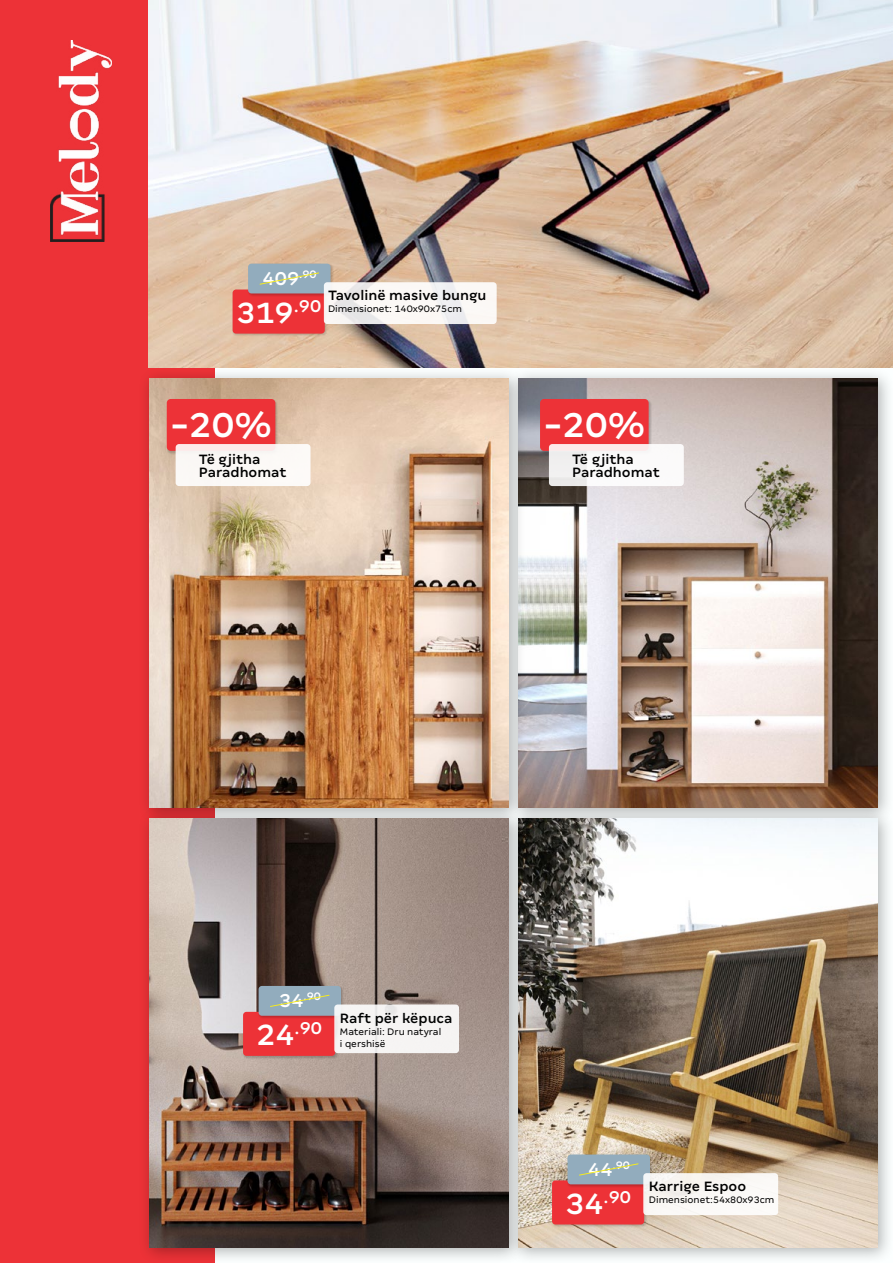
<style>
.page{position:relative;width:893px;height:1263px;background:#fff}
.page>*{position:absolute;margin:0;border:0;box-sizing:border-box;transform-origin:0 0}
.t1{font:500 38.85px "Margem";color:#fff}
.t2{font:500 33px "Margem";color:#fff}
.t3{font:500 21px "Margem";color:#fff}
.t4{font:500 19.2px "Margem";color:#fff}
.t5{font:500 15px/13.5px "Margem";color:#000}
.t6{font:500 15px "Margem";color:#000101}
.t7{font:500 12.3px "Margem";color:#fff}
.t8{font:10.5px/12px "Margem";color:#000}
.s1{font-size:21px}
.s2{font-size:33px}
</style>
<div class="page">
<div style="left:0;top:0;width:215px;height:1263px;background:#ed3237"></div>
<div style="left:508px;top:367px;width:385px;height:458px;background:#000;opacity:.3"></div>
<img style="left:526px;top:378px;width:352px;height:429px">
<div style="left:139px;top:367px;width:387px;height:458px;background:#000;opacity:.3"></div>
<img style="left:149px;top:378px;width:360px;height:429px">
<div style="left:508px;top:807px;width:385px;height:456px;background:#000;opacity:.3"></div>
<img style="left:526px;top:818px;width:352px;height:429px">
<div style="left:139px;top:807px;width:387px;height:456px;background:#000;opacity:.3"></div>
<img style="left:149px;top:818px;width:360px;height:429px">
<img style="left:148px;top:0;width:744px;height:367px">
<div style="left:232px;top:289px;width:96px;height:48px;background:#000;opacity:.2"></div>
<div style="left:233px;top:290px;width:92px;height:44px;background:#ed3237;border-radius:3px"></div>
<div style="left:248px;top:263px;width:86px;height:34px;background:#000;opacity:.2"></div>
<div style="left:248px;top:264px;width:83px;height:29px;background:#92acbd;border-radius:3px"></div>
<svg style="left:259px;top:272px;width:60px;height:13px"></svg>
<svg style="left:324px;top:282px;width:173px;height:42px;fill:#fbf8f5"></svg>
<div style="left:243px;top:1011px;width:96px;height:48px;background:#000;opacity:.2"></div>
<div style="left:243px;top:1012px;width:92px;height:44px;background:#ed3237;border-radius:3px"></div>
<div style="left:258px;top:985px;width:86px;height:34px;background:#000;opacity:.2"></div>
<div style="left:259px;top:986px;width:82px;height:30px;background:#92acbd;border-radius:3px"></div>
<svg style="left:270px;top:994px;width:60px;height:13px"></svg>
<div style="left:334px;top:1004px;width:125px;height:49px;background:#f6f4f3;border-radius:3px"></div>
<div style="left:552px;top:1180px;width:96px;height:48px;background:#000;opacity:.2"></div>
<div style="left:552px;top:1180px;width:92px;height:44px;background:#ed3237;border-radius:3px"></div>
<div style="left:567px;top:1154px;width:86px;height:34px;background:#000;opacity:.2"></div>
<div style="left:567px;top:1154px;width:83px;height:30px;background:#92acbd;border-radius:3px"></div>
<svg style="left:579px;top:1163px;width:60px;height:13px"></svg>
<div style="left:643px;top:1173px;width:135px;height:42px;background:#faf8f6;border-radius:3px"></div>
<img style="left:50px;top:41px;width:62px;height:201px">
<div style="left:167px;top:399px;width:112px;height:56px;background:#000;opacity:.2"></div>
<div style="left:167px;top:399px;width:108px;height:52px;background:#ed3237;border-radius:4px"></div>
<div style="left:540px;top:399px;width:112px;height:56px;background:#000;opacity:.2"></div>
<div style="left:540px;top:399px;width:109px;height:52px;background:#ed3237;border-radius:4px"></div>
<div style="left:176px;top:444px;width:134px;height:42px;background:linear-gradient(to right,#faf4f2,#fcfaf7);border-radius:3px"></div>
<div style="left:549px;top:444px;width:135px;height:42px;background:linear-gradient(to right,#f2eeee,#fefdfd);border-radius:3px"></div>
<svg style="left:892px;top:0;width:1px;height:1263px"></svg>
<h3 class="t3" style="left:263px;top:266px;width:55px">409<sup>.90</sup></h3>
<h3 class="t5" style="left:328px;top:289px;width:160px">Tavolinë masive bungu</h3>
<p class="t8" style="left:328px;top:303px;width:136px">Dimensionet: 140x90x75cm</p>
<h2 class="t2" style="left:236px;top:293px;width:86px">319<sup>.90</sup></h2>
<h1 class="t1" style="left:170px;top:401px;width:103px">-20%</h1>
<h1 class="t1" style="left:543px;top:401px;width:103px">-20%</h1>
<h3 class="t5" style="left:199px;top:452px;width:89px">Të gjitha<br>Paradhomat</h3>
<h3 class="t5" style="left:572px;top:452px;width:89px">Të gjitha<br>Paradhomat</h3>
<p class="t7" style="left:279px;top:989px;width:43px"><span class="s1">34</span>.90</p>
<h3 class="t4" style="left:256px;top:1017px;width:67px"><span class="s2">24</span>.90</h3>
<h3 class="t6" style="left:340px;top:1009px;width:114px">Raft për këpuca</h3>
<p class="t8" style="left:340px;top:1025px;width:103px">Materiali: Dru natyral i qershisë</p>
<p class="t7" style="left:588px;top:1158px;width:43px"><span class="s1">44</span>.90</p>
<h3 class="t4" style="left:565px;top:1185px;width:67px"><span class="s2">34</span>.90</h3>
<h3 class="t5" style="left:649px;top:1179px;width:99px">Karrige Espoo</h3>
<p class="t8" style="left:649px;top:1194px;width:127px">Dimensionet:54x80x93cm</p>
</div>
